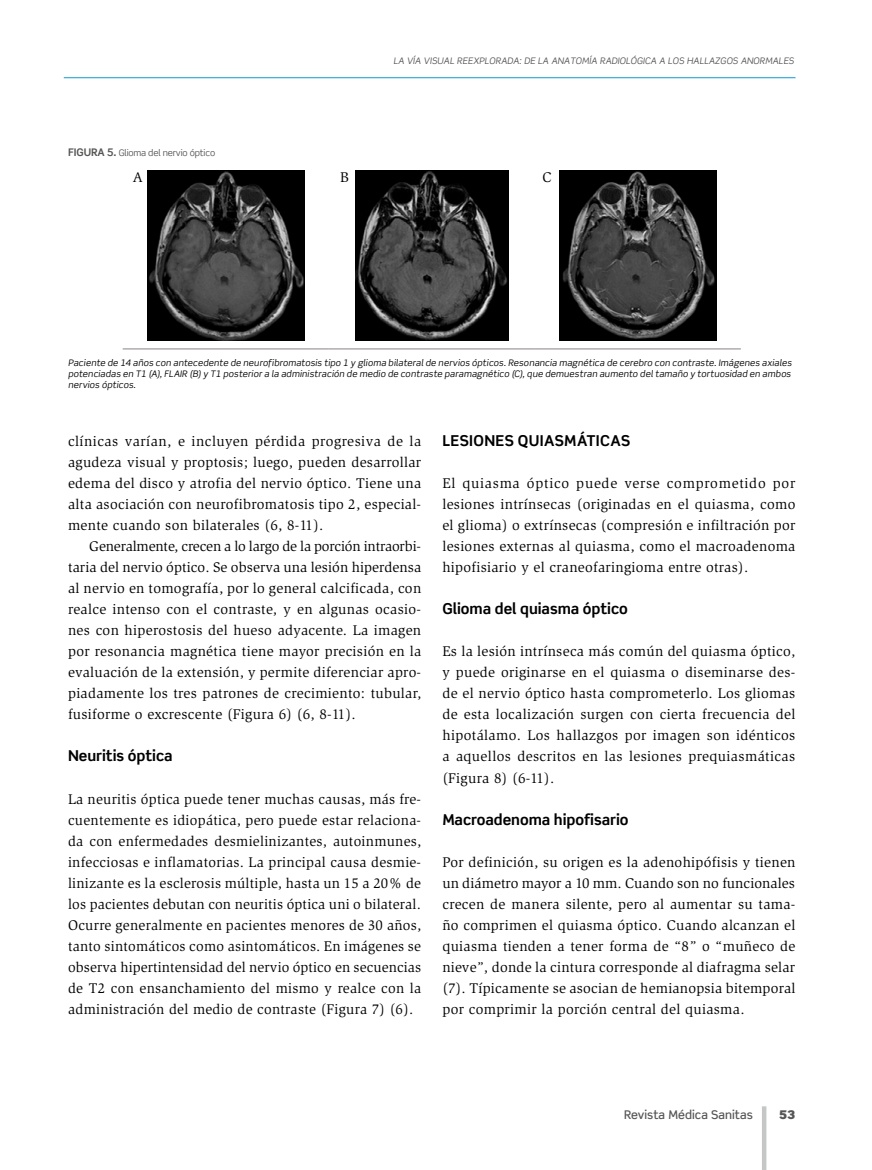
<style>
.page{position:relative;width:872px;height:1170px;background:#fff}
.page>*{position:absolute;margin:0;border:0;box-sizing:border-box;transform-origin:0 0}
._10Subt_2{font:700 15px "Scene Std";letter-spacing:-.005em;color:#000}
._09Subt_1{font:700 15px "Scene Std";letter-spacing:.02em;color:#000}
._02Body_sin_sang{font:14.4px/21px "Slimbach Std";letter-spacing:.02em;color:#000;text-align:justify}
._01Body_text{font:14.4px/21px "Slimbach Std";letter-spacing:.02em;color:#000;text-align:justify}
.t1{font:500 12px "Scene Std";color:#565655}
.t2{font:900 12px "Scene Std";color:#565655}
._17Fuente{font:italic 9px/10.8px "Scene Std";letter-spacing:.02em;color:#000;text-align:justify}
.t3{font:italic 9px "Scene Std";letter-spacing:.01em;color:#565655}
._18Tit_graf{font:9px "Scene Std";letter-spacing:-.015em;color:#565655}
.s1{font-weight:700;font-size:10.5px}
</style>
<div class="page">
<hr style="left:64px;top:77px;width:731px;height:1px;background:#0d99d2">
<hr style="left:762px;top:1106px;width:4px;height:63px;background:#c5c6c6">
<hr style="left:123px;top:348px;width:206px;height:1px;background:#868384">
<hr style="left:329px;top:348px;width:206px;height:1px;background:#868384">
<hr style="left:535px;top:348px;width:206px;height:1px;background:#868384">
<img style="left:147px;top:170px;width:157px;height:170px">
<img style="left:355px;top:170px;width:153px;height:170px">
<img style="left:559px;top:170px;width:157px;height:170px">
<p class="_18Tit_graf" style="left:68px;top:147px;width:149px"><span class="s1">FIGURA 5.</span> Glioma del nervio óptico</p>
<p class="t3" style="left:393px;top:55px;width:402px">LA VÍA VISUAL REEXPLORADA: DE LA ANATOMÍA RADIOLÓGICA A LOS HALLAZGOS ANORMALES</p>
<p class="_02Body_sin_sang" style="left:133px;top:166px;width:11px">A</p>
<p class="_02Body_sin_sang" style="left:340px;top:166px;width:10px">B</p>
<p class="_02Body_sin_sang" style="left:542px;top:166px;width:11px">C</p>
<p class="_17Fuente" style="left:68px;top:357px;width:725px">Paciente de 14 años con antecedente de neurofibromatosis tipo 1 y glioma bilateral de nervios ópticos. Resonancia magnética de cerebro con contraste. Imágenes axiales potenciadas en T1 (A), FLAIR (B) y T1 posterior a la administración de medio de contraste paramagnético (C), que demuestran aumento del tamaño y tortuosidad en ambos nervios ópticos.</p>
<p class="_02Body_sin_sang" style="left:68px;top:431px;width:355px">clínicas varían, e incluyen pérdida progresiva de la agudeza visual y proptosis; luego, pueden desarrollar edema del disco y atrofia del nervio óptico. Tiene una alta asociación con neurofibromatosis tipo 2, especial&shy;mente cuando son bilaterales (6, 8-11).</p>
<p class="_01Body_text" style="left:68px;top:536px;width:355px;text-indent:21px">Generalmente, crecen a lo largo de la porción intraorbi&shy;taria del nervio óptico. Se observa una lesión hiperdensa al nervio en tomografía, por lo general calcificada, con realce intenso con el contraste, y en algunas ocasio&shy;nes con hiperostosis del hueso adyacente. La imagen por resonancia magnética tiene mayor precisión en la evaluación de la extensión, y permite diferenciar apro&shy;piadamente los tres patrones de crecimiento: tubular, fusiforme o excrescente (Figura 6) (6, 8-11).</p>
<p class="_10Subt_2" style="left:68px;top:746px;width:106px">Neuritis óptica</p>
<p class="_02Body_sin_sang" style="left:68px;top:788px;width:355px">La neuritis óptica puede tener muchas causas, más fre&shy;cuentemente es idiopática, pero puede estar relaciona&shy;da con enfermedades desmielinizantes, autoinmunes, infecciosas e inflamatorias. La principal causa desmie&shy;linizante es la esclerosis múltiple, hasta un 15 a 20% de los pacientes debutan con neuritis óptica uni o bilateral.<br>Ocurre generalmente en pacientes menores de 30 años, tanto sintomáticos como asintomáticos. En imágenes se observa hipertintensidad del nervio óptico en secuencias de T2 con ensanchamiento del mismo y realce con la administración del medio de contraste (Figura 7) (6).</p>
<p class="_09Subt_1" style="left:442px;top:431px;width:189px">LESIONES QUIASMÁTICAS</p>
<p class="_02Body_sin_sang" style="left:442px;top:473px;width:354px">El quiasma óptico puede verse comprometido por lesiones intrínsecas (originadas en el quiasma, como el glioma) o extrínsecas (compresión e infiltración por lesiones externas al quiasma, como el macroadenoma hipofisiario y el craneofaringioma entre otras).</p>
<p class="_10Subt_2" style="left:442px;top:599px;width:187px">Glioma del quiasma óptico</p>
<p class="_02Body_sin_sang" style="left:442px;top:641px;width:354px">Es la lesión intrínseca más común del quiasma óptico, y puede originarse en el quiasma o diseminarse des&shy;de el nervio óptico hasta comprometerlo. Los gliomas de esta localización surgen con cierta frecuencia del hipotálamo. Los hallazgos por imagen son idénticos a aquellos descritos en las lesiones prequiasmáticas (Figura 8) (6-11).</p>
<p class="_10Subt_2" style="left:442px;top:809px;width:188px">Macroadenoma hipofisario</p>
<p class="_02Body_sin_sang" style="left:442px;top:851px;width:354px">Por definición, su origen es la adenohipófisis y tienen un diámetro mayor a 10 mm. Cuando son no funcionales crecen de manera silente, pero al aumentar su tama&shy;ño comprimen el quiasma óptico. Cuando alcanzan el quiasma tienden a tener forma de “8” o “muñeco de nieve”, donde la cintura corresponde al diafragma selar (7). Típicamente se asocian de hemianopsia bitemporal por comprimir la porción central del quiasma.</p>
<p class="t1" style="left:624px;top:1106px;width:130px">Revista Médica Sanitas</p>
<p class="t2" style="left:779px;top:1106px;width:18px">53</p>
</div>
